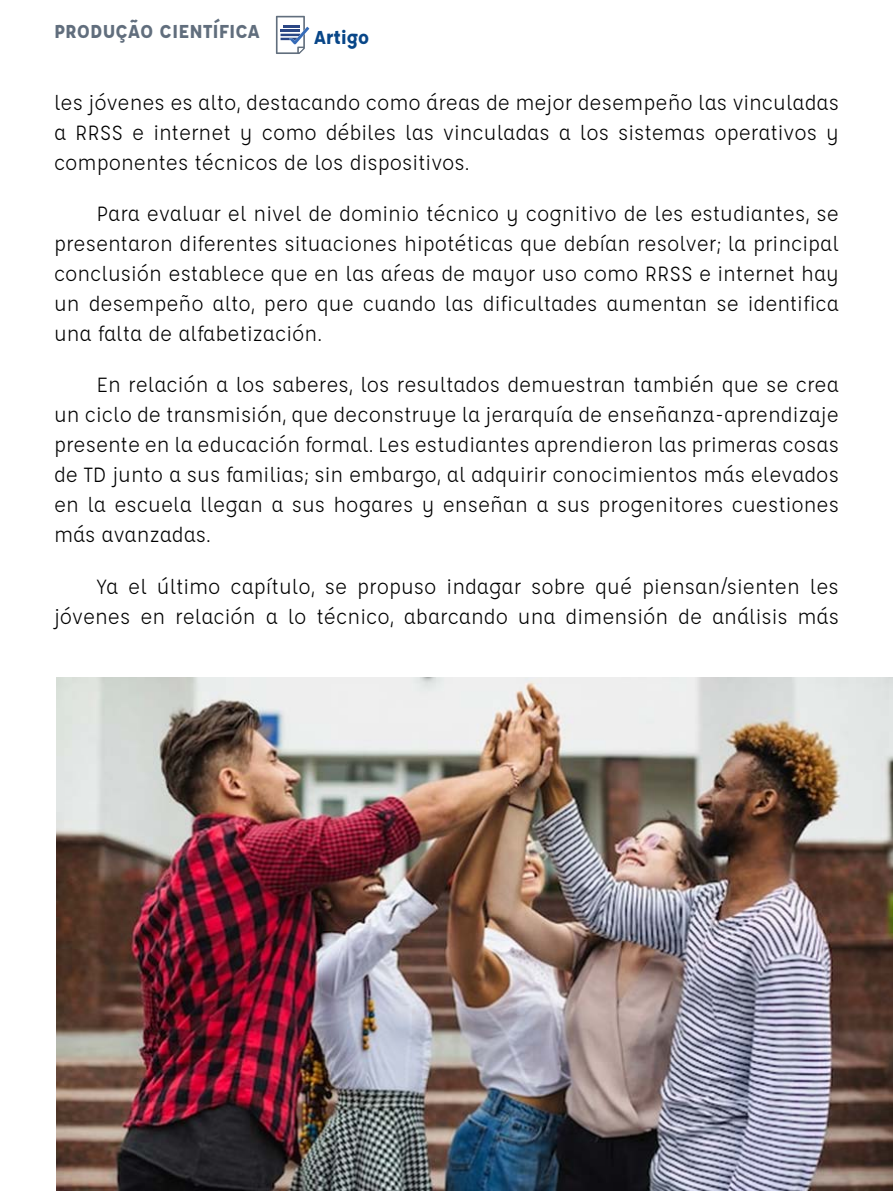
<style>
.page{position:relative;width:893px;height:1191px;background:#fff}
.page>*{position:absolute;margin:0;border:0;box-sizing:border-box;transform-origin:0 0}
.t1{font:22.5px/30px "Affogato";color:#000;text-align:justify}
.t2{font:700 20.55px "Affogato";color:#616e7d}
.t3{font:700 20.55px "Affogato";color:#084688}
</style>
<div class="page">
<svg style="left:276px;top:16px;width:33px;height:38px"></svg>
<img style="left:57px;top:677px;width:836px;height:514px">
<p class="t2" style="left:54px;top:18px;width:207px">PRODUÇÃO CIENTÍFICA</p>
<p class="t3" style="left:314px;top:24px;width:57px">Artigo</p>
<p class="t1" style="left:54px;top:87px;width:786px">les jóvenes es alto, destacando como áreas de mejor desempeño las vinculadas a RRSS e internet y como débiles las vinculadas a los sistemas operativos y componentes técnicos de los dispositivos.</p>
<p class="t1" style="left:54px;top:198px;width:786px;text-indent:43px">Para evaluar el nivel de dominio técnico y cognitivo de les estudiantes, se presentaron diferentes situaciones hipotéticas que debían resolver; la principal conclusión establece que en las aŕeas de mayor uso como RRSS e internet hay un desempeño alto, pero que cuando las dificultades aumentan se identifica una falta de alfabetización.</p>
<p class="t1" style="left:54px;top:370px;width:786px;text-indent:43px">En relación a los saberes, los resultados demuestran también que se crea un ciclo de transmisión, que deconstruye la jerarquía de enseñanza-aprendizaje presente en la educación formal. Les estudiantes aprendieron las primeras cosas de TD junto a sus familias; sin embargo, al adquirir conocimientos más elevados en la escuela llegan a sus hogares y enseñan a sus progenitores cuestiones más avanzadas.</p>
<p class="t1" style="left:54px;top:571px;width:786px;text-align:right">Ya el último capítulo, se propuso indagar sobre qué piensan/sienten les jóvenes en relación a lo técnico, abarcando una dimensión de análisis más</p>
</div>
